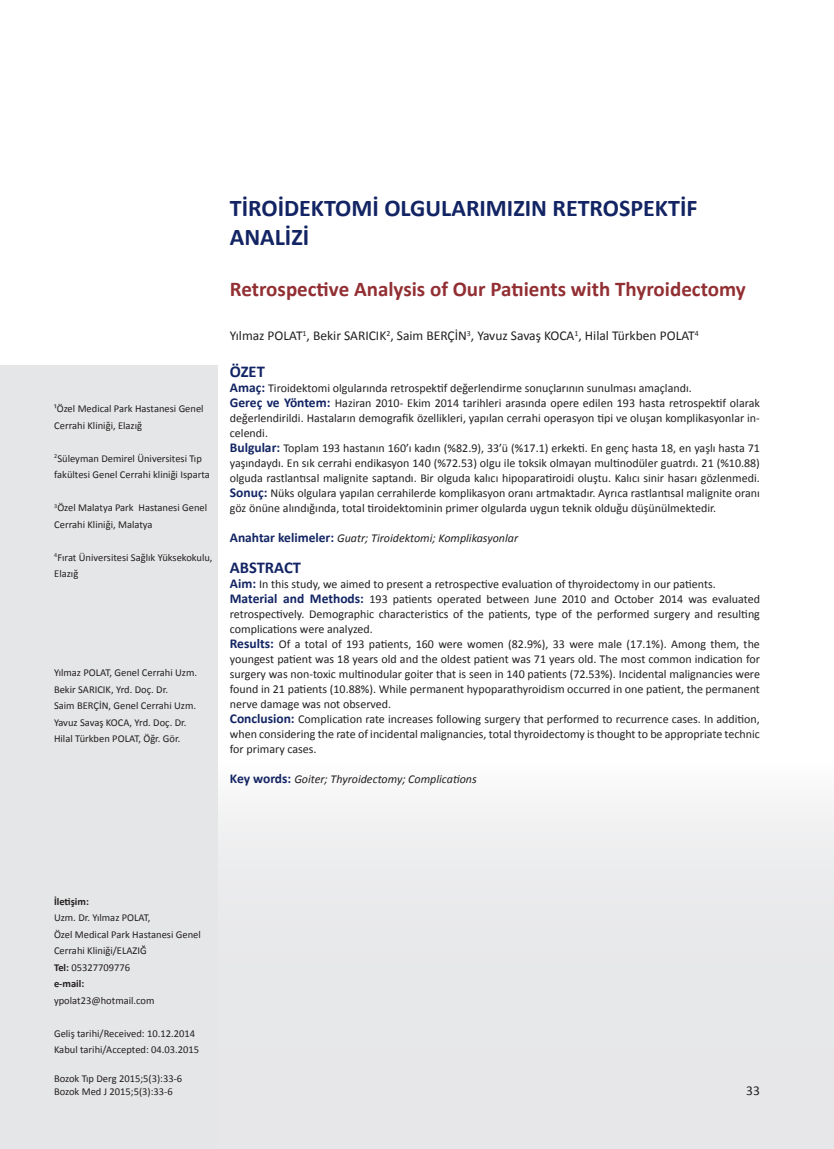
<style>
.page{position:relative;width:834px;height:1149px;background:#fff}
.page>*{position:absolute;margin:0;border:0;box-sizing:border-box;transform-origin:0 0}
.t1{font:700 24px/28.8px "Calibri";color:#122463}
.t2{font:700 21px "Calibri";color:#922f33}
.t3{font:700 16.5px "Calibri";color:#122463}
.t4{font:13.5px "Calibri";color:#231f20}
.t5{font:12px/15px "Calibri";color:#231f20;text-align:justify}
.t6{font:italic 12px "Calibri";color:#231f20}
.t7{font:10.5px/16.5px "Calibri";color:#231f20}
.t8{font:700 10.5px "Calibri";color:#231f20}
.s1{font-weight:700;font-size:13.5px;color:#122463}
.s2{font-weight:700;font-style:normal;font-size:13.5px;color:#122463}
.s3{font-weight:700}
</style>
<div class="page">
<div style="left:218px;top:763px;width:615px;height:385px;background:linear-gradient(to bottom,#f3f4f4,#e3e3e5)"></div>
<div style="left:0;top:365px;width:218px;height:783px;background:#e5e6e7"></div>
<p class="t7" style="left:54px;top:400px;width:151px">¹Özel Medical Park Hastanesi Genel<br>Cerrahi Kliniği, Elazığ</p>
<p class="t7" style="left:54px;top:449px;width:157px"><sup>2</sup>Süleyman Demirel Üniversitesi Tıp fakültesi Genel Cerrahi kliniği Isparta</p>
<p class="t7" style="left:54px;top:499px;width:154px"><sup>3</sup>Özel Malatya Park Hastanesi Genel<br>Cerrahi Kliniği, Malatya</p>
<p class="t7" style="left:54px;top:548px;width:160px"><sup>4</sup>Fırat Üniversitesi Sağlık Yüksekokulu,<br>Elazığ</p>
<p class="t7" style="left:54px;top:664px;width:145px">Yılmaz POLAT, Genel Cerrahi Uzm.</p>
<p class="t7" style="left:54px;top:680px;width:115px">Bekir SARICIK, Yrd. Doç. Dr.</p>
<p class="t7" style="left:54px;top:697px;width:144px">Saim BERÇİN, Genel Cerrahi Uzm.</p>
<p class="t7" style="left:54px;top:713px;width:134px">Yavuz Savaş KOCA, Yrd. Doç. Dr.</p>
<p class="t7" style="left:54px;top:730px;width:128px">Hilal Türkben POLAT, Öğr. Gör.</p>
<p class="t1" style="left:230px;top:193px;width:469px">TİROİDEKTOMİ OLGULARIMIZIN RETROSPEKTİF<br>ANALİZİ</p>
<p class="t2" style="left:230px;top:275px;width:517px">Retrospective Analysis of Our Patıients with Thyroidectomy</p>
<p class="t4" style="left:230px;top:327px;width:470px">Yılmaz POLAT<sup>1</sup>, Bekir SARICIK<sup>2</sup>, Saim BERÇİN<sup>3</sup>, Yavuz Savaş KOCA<sup>1</sup>, Hilal Türkben POLAT<sup>4</sup></p>
<p class="t3" style="left:230px;top:361px;width:36px">ÖZET</p>
<p class="t5" style="left:230px;top:380px;width:463px"><span class="s1">Amaç:</span> Tiroidektomi olgularında retrospektif değerlendirme sonuçlarının sunulması amaçlandı.</p>
<p class="t5" style="left:230px;top:395px;width:531px"><span class="s1">Gereç ve Yöntem:</span> Haziran 2010- Ekim 2014 tarihleri arasında opere edilen 193 hasta retrospektif olarak değerlendirildi. Hastaların demografik özellikleri, yapılan cerrahi operasyon tipi ve oluşan komplikasyonlar in&shy;celendi.</p>
<p class="t5" style="left:230px;top:440px;width:531px"><span class="s1">Bulgular:</span> Toplam 193 hastanın 160’ı kadın (%82.9), 33’ü (%17.1) erkekti. En genç hasta 18, en yaşlı hasta 71 yaşındaydı. En sık cerrahi endikasyon 140 (%72.53) olgu ile toksik olmayan multinodüler guatrdı. 21 (%10.88) olguda rastlantısal malignite saptandı. Bir olguda kalıcı hipoparatiroidi oluştu. Kalıcı sinir hasarı gözlenmedi.<br><span class="s1">Sonuç:</span> Nüks olgulara yapılan cerrahilerde komplikasyon oranı artmaktadır. Ayrıca rastlantısal malignite oranı göz önüne alındığında, total tiroidektominin primer olgularda uygun teknik olduğu düşünülmektedir.</p>
<p class="t6" style="left:230px;top:531px;width:290px"><span class="s2">Anahtar kelimeler:</span> Guatr; Tiroidektomi; Komplikasyonlar</p>
<p class="t3" style="left:230px;top:556px;width:73px">ABSTRACT</p>
<p class="t5" style="left:230px;top:575px;width:487px"><span class="s1">Aim:</span> In this study, we aimed to present a retrospective evaluation of thyroidectomy in our patients.</p>
<p class="t5" style="left:230px;top:590px;width:531px"><span class="s1">Material and Methods:</span> 193 patients operated between June 2010 and October 2014 was evaluated retrospectively. Demographic characteristics of the patients, type of the performed surgery and resulting complications were analyzed.</p>
<p class="t5" style="left:230px;top:635px;width:531px"><span class="s1">Results:</span> Of a total of 193 patients, 160 were women (82.9%), 33 were male (17.1%). Among them, the youngest patient was 18 years old and the oldest patient was 71 years old. The most common indication for surgery was non-toxic multinodular goiter that is seen in 140 patients (72.53%). Incidental malignancies were found in 21 patients (10.88%). While permanent hypoparathyroidism occurred in one patient, the permanent nerve damage was not observed.</p>
<p class="t5" style="left:230px;top:710px;width:531px"><span class="s1">Conclusion:</span> Complication rate increases following surgery that performed to recurrence cases. In addition, when considering the rate of incidental malignancies, total thyroidectomy is thought to be appropriate technic for primary cases.</p>
<p class="t6" style="left:230px;top:771px;width:248px"><span class="s2">Key words:</span> Goiter; Thyroidectomy; Complications</p>
<p class="t8" style="left:54px;top:894px;width:36px">İletişim:</p>
<p class="t7" style="left:54px;top:908px;width:98px">Uzm. Dr. Yılmaz POLAT,</p>
<p class="t7" style="left:54px;top:925px;width:148px">Özel Medical Park Hastanesi Genel<br>Cerrahi Kliniği/ELAZIĞ</p>
<p class="t7" style="left:54px;top:958px;width:77px"><span class="s3">Tel:</span> 05327709776</p>
<p class="t8" style="left:54px;top:976px;width:32px">e-mail:</p>
<p class="t7" style="left:54px;top:991px;width:102px">ypolat23@hotmail.com</p>
<p class="t7" style="left:54px;top:1024px;width:142px">Geliş tarihi/Received: 10.12.2014</p>
<p class="t7" style="left:54px;top:1040px;width:147px">Kabul tarihi/Accepted: 04.03.2015</p>
<p class="t7" style="left:54px;top:1069px;width:130px">Bozok Tıp Derg 2015;5(3):33-6</p>
<p class="t7" style="left:54px;top:1082px;width:120px">Bozok Med J 2015;5(3):33-6</p>
<p class="t4" style="left:746px;top:1081px;width:15px">33</p>
</div>
